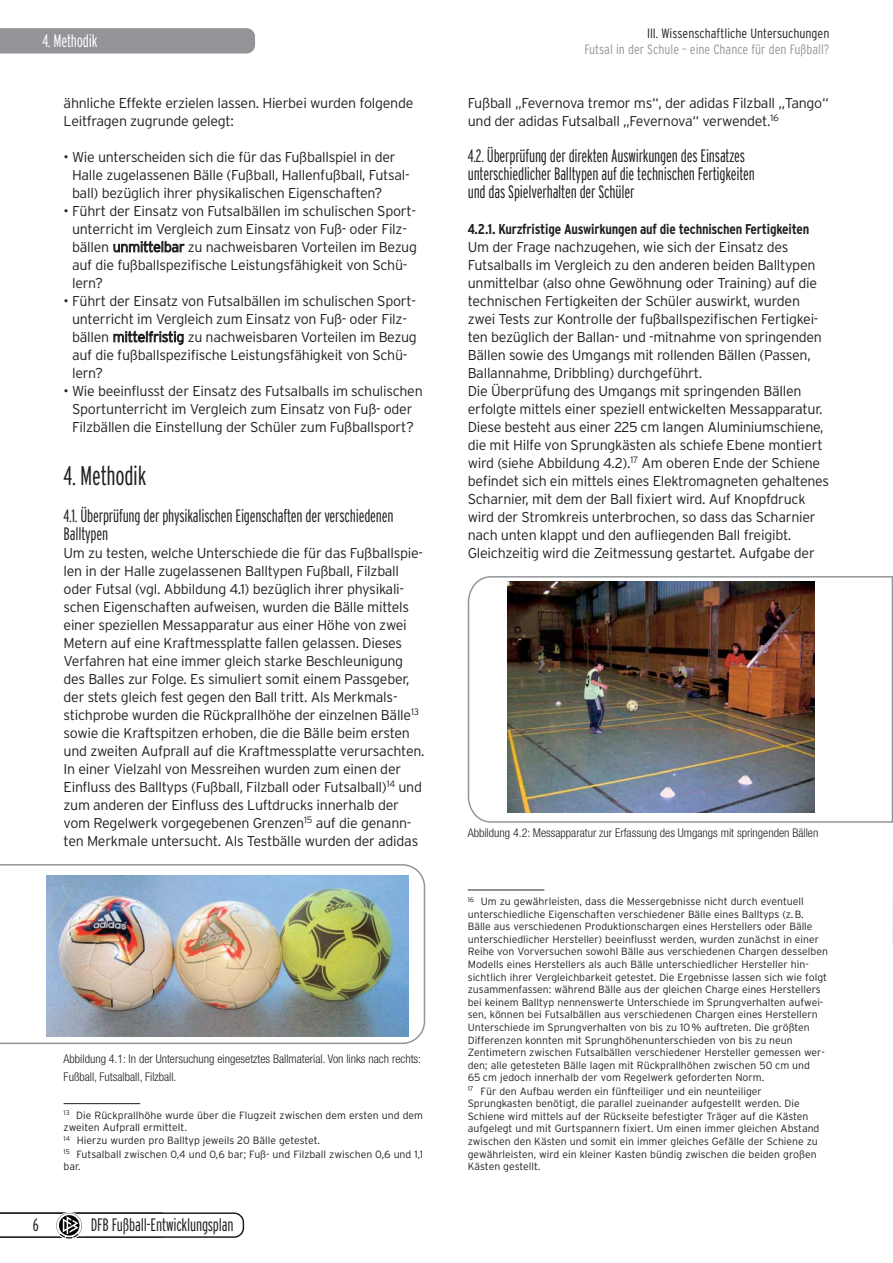
<style>
.page{position:relative;width:893px;height:1263px;background:#fff}
.page>*{position:absolute;margin:0;border:0;box-sizing:border-box;transform-origin:0 0}
.t1{font:300 extra-condensed 27px "Interstate";letter-spacing:-.01em;color:#231f20}
.t2{font:300 extra-condensed 18px/18px "Interstate";letter-spacing:-.01em;color:#231f20}
.t3{font:300 extra-condensed 18px "Interstate";letter-spacing:-.01em;color:#fff}
.t4{font:300 14.25px/18px "Interstate";letter-spacing:-.02em;color:#231f20}
.t5{font:700 condensed 14.25px "Interstate";letter-spacing:-.015em;color:#231f20}
.t6{font:300 condensed 13.5px "Interstate";color:#939598}
.t7{font:300 condensed 13.5px "Interstate";color:#231f20}
.t8{font:300 condensed 12px/18px "Helvetica Neue LT";color:#231f20}
.t9{font:300 10.5px/12.6px "Interstate";color:#231f20}
</style>
<div class="page">
<hr style="left:64px;top:1103px;width:76px;height:1px;background:#231f20">
<img style="left:0;top:864px;width:425px;height:180px">
<hr style="left:468px;top:890px;width:76px;height:1px;background:#231f20">
<img style="left:490px;top:577px;width:402px;height:245px">
<svg style="left:468px;top:576px;width:22px;height:247px"></svg>
<svg style="left:892px;top:576px;width:1px;height:367px"></svg>
<svg style="left:0;top:1212px;width:244px;height:27px"></svg>
<svg style="left:0;top:28px;width:255px;height:26px;background:#96979a"></svg>
<p class="t3" style="left:42px;top:34px;width:57px">4. Methodik</p>
<p class="t4" style="left:64px;top:95px;width:351px">ähnliche Effekte erzielen lassen. Hierbei wurden folgende<br>Leitfragen zugrunde gelegt:</p>
<p class="t4" style="left:72px;top:149px;width:339px;text-indent:-8px">• Wie unterscheiden sich die für das Fußballspiel in der<br>Halle zugelassenen Bälle (Fußball, Hallenfußball, Futsal&shy;ball) bezüglich ihrer physikalischen Eigenschaften?</p>
<p class="t4" style="left:72px;top:203px;width:346px;text-indent:-8px">• Führt der Einsatz von Futsalbällen im schulischen Sport&shy;unterricht im Vergleich zum Einsatz von Fuß- oder Filz&shy;bällen unmittelbar zu nachweisbaren Vorteilen im Bezug auf die fußballspezifische Leistungsfähigkeit von Schü&shy;lern?</p>
<p class="t4" style="left:72px;top:293px;width:346px;text-indent:-8px">• Führt der Einsatz von Futsalbällen im schulischen Sport&shy;unterricht im Vergleich zum Einsatz von Fuß- oder Filz&shy;bällen mittelfristig zu nachweisbaren Vorteilen im Bezug auf die fußballspezifische Leistungsfähigkeit von Schü&shy;lern?</p>
<p class="t4" style="left:64px;top:383px;width:361px;text-align:center">• Wie beeinflusst der Einsatz des Futsalballs im schulischen<br>Sportunterricht im Vergleich zum Einsatz von Fuß- oder<br>Filzbällen die Einstellung der Schüler zum Fußballsport?</p>
<h1 class="t1" style="left:64px;top:465px;width:84px">4. Methodik</h1>
<p class="t2" style="left:64px;top:508px;width:331px">4.1. Überprüfung der physikalischen Eigenschaften der verschiedenen<br>Balltypen</p>
<p class="t4" style="left:64px;top:545px;width:362px">Um zu testen, welche Unterschiede die für das Fußballspie&shy;len in der Halle zugelassenen Balltypen Fußball, Filzball oder Futsal (vgl. Abbildung 4.1) bezüglich ihrer physikali&shy;schen Eigenschaften aufweisen, wurden die Bälle mittels einer speziellen Messapparatur aus einer Höhe von zwei Metern auf eine Kraftmessplatte fallen gelassen. Dieses Verfahren hat eine immer gleich starke Beschleunigung des Balles zur Folge. Es simuliert somit einem Passgeber, der stets gleich fest gegen den Ball tritt. Als Merkmals&shy;stichprobe wurden die Rückprallhöhe der einzelnen Bälle<sup>13 </sup>sowie die Kraftspitzen erhoben, die die Bälle beim ersten und zweiten Aufprall auf die Kraftmessplatte verursachten.<br>In einer Vielzahl von Messreihen wurden zum einen der Einfluss des Balltyps (Fußball, Filzball oder Futsalball)<sup>14</sup> und zum anderen der Einfluss des Luftdrucks innerhalb der vom Regelwerk vorgegebenen Grenzen<sup>15</sup> auf die genann&shy;ten Merkmale untersucht. Als Testbälle wurden der adidas</p>
<p class="t8" style="left:64px;top:1051px;width:359px">Abbildung 4.1: In der Untersuchung eingesetztes Ballmaterial. Von links nach rechts:<br>Fußball, Futsalball, Filzball.</p>
<p class="t9" style="left:64px;top:1109px;width:361px"><sup>13</sup> Die Rückprallhöhe wurde über die Flugzeit zwischen dem ersten und dem zweiten Aufprall ermittelt.<br><sup>14</sup> Hierzu wurden pro Balltyp jeweils 20 Bälle getestet.<br><sup>15</sup> Futsalball zwischen 0,4 und 0,6 bar; Fuß- und Filzball zwischen 0,6 und 1,1 bar.</p>
<p class="t2" style="left:33px;top:1217px;width:7px">6</p>
<p class="t2" style="left:91px;top:1217px;width:144px">DFB Fußball-Entwicklungsplan</p>
<p class="t7" style="left:647px;top:28px;width:184px">III. Wissenschaftliche Untersuchungen</p>
<p class="t6" style="left:584px;top:44px;width:246px">Futsal in der Schule – eine Chance für den Fußball?</p>
<p class="t4" style="left:468px;top:95px;width:362px">Fußball „Fevernova tremor ms“, der adidas Filzball „Tango“ und der adidas Futsalball „Fevernova“ verwendet.<sup>16</sup></p>
<p class="t2" style="left:468px;top:148px;width:289px">4.2. Überprüfung der direkten Auswirkungen des Einsatzes unterschiedlicher Balltypen auf die technischen Fertigkeiten und das Spielverhalten der Schüler</p>
<p class="t5" style="left:468px;top:224px;width:343px">4.2.1. Kurzfristige Auswirkungen auf die technischen Fertigkeiten</p>
<p class="t4" style="left:468px;top:239px;width:363px">Um der Frage nachzugehen, wie sich der Einsatz des Futsalballs im Vergleich zu den anderen beiden Balltypen unmittelbar (also ohne Gewöhnung oder Training) auf die technischen Fertigkeiten der Schüler auswirkt, wurden zwei Tests zur Kontrolle der fußballspezifischen Fertigkei&shy;ten bezüglich der Ballan- und -mitnahme von springenden Bällen sowie des Umgangs mit rollenden Bällen (Passen, Ballannahme, Dribbling) durchgeführt.<br>Die Überprüfung des Umgangs mit springenden Bällen erfolgte mittels einer speziell entwickelten Messapparatur.<br>Diese besteht aus einer 225 cm langen Aluminiumschiene, die mit Hilfe von Sprungkästen als schiefe Ebene montiert wird (siehe Abbildung 4.2).<sup>17</sup> Am oberen Ende der Schiene befindet sich ein mittels eines Elektromagneten gehaltenes Scharnier, mit dem der Ball fixiert wird. Auf Knopfdruck wird der Stromkreis unterbrochen, so dass das Scharnier nach unten klappt und den aufliegenden Ball freigibt.<br>Gleichzeitig wird die Zeitmessung gestartet. Aufgabe der</p>
<p class="t8" style="left:468px;top:825px;width:352px">Abbildung 4.2: Messapparatur zur Erfassung des Umgangs mit springenden Bällen</p>
<p class="t9" style="left:468px;top:896px;width:361px"><sup>16</sup> Um zu gewährleisten, dass die Messergebnisse nicht durch eventuell unterschiedliche Eigenschaften verschiedener Bälle eines Balltyps (z.B.<br>Bälle aus verschiedenen Produktionschargen eines Herstellers oder Bälle unterschiedlicher Hersteller) beeinflusst werden, wurden zunächst in einer Reihe von Vorversuchen sowohl Bälle aus verschiedenen Chargen desselben Modells eines Herstellers als auch Bälle unterschiedlicher Hersteller hin&shy;sichtlich ihrer Vergleichbarkeit getestet. Die Ergebnisse lassen sich wie folgt zusammenfassen: während Bälle aus der gleichen Charge eines Herstellers bei keinem Balltyp nennenswerte Unterschiede im Sprungverhalten aufwei&shy;sen, können bei Futsalbällen aus verschiedenen Chargen eines Herstellern Unterschiede im Sprungverhalten von bis zu 10% auftreten. Die größten Differenzen konnten mit Sprunghöhenunterschieden von bis zu neun Zentimetern zwischen Futsalbällen verschiedener Hersteller gemessen wer&shy;den; alle getesteten Bälle lagen mit Rückprallhöhen zwischen 50 cm und<br>65 cm jedoch innerhalb der vom Regelwerk geforderten Norm.<br><sup>17</sup> Für den Aufbau werden ein fünfteiliger und ein neunteiliger Sprungkasten benötigt, die parallel zueinander aufgestellt werden. Die Schiene wird mittels auf der Rückseite befestigter Träger auf die Kästen aufgelegt und mit Gurtspannern fixiert. Um einen immer gleichen Abstand zwischen den Kästen und somit ein immer gleiches Gefälle der Schiene zu gewährleisten, wird ein kleiner Kasten bündig zwischen die beiden großen Kästen gestellt.</p>
</div>
